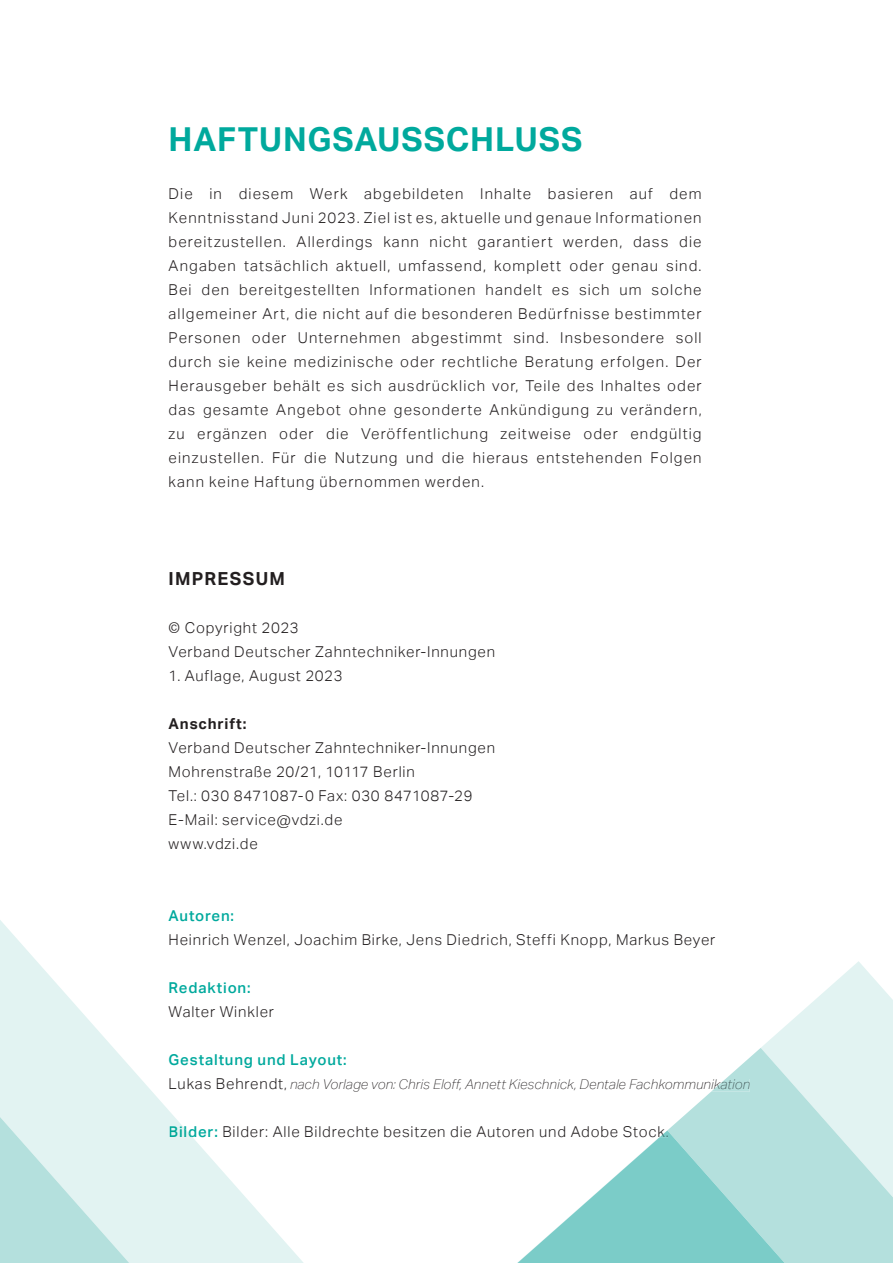
<style>
.page{position:relative;width:893px;height:1263px;background:#fff}
.page>*{position:absolute;margin:0;border:0;box-sizing:border-box;transform-origin:0 0}
.t1{font:700 33px "Aktiv Grotesk";letter-spacing:.025em;color:#00a99d}
.t2{font:700 18px "Aktiv Grotesk";letter-spacing:.07em;color:#231f20}
.t3{font:300 15px/24px "Aktiv Grotesk";letter-spacing:.055em;color:#231f20}
.t4{font:500 15px "Aktiv Grotesk";letter-spacing:.055em;color:#00a99d}
.t5{font:700 15px "Aktiv Grotesk";letter-spacing:.055em;color:#231f20}
.t6{font:italic 100 13.5px "Aktiv Grotesk";letter-spacing:.01em;color:#231f20}
.s1{font-weight:300;font-style:normal;font-size:15px}
.s2{font-weight:300;font-style:normal}
.s3{font-weight:500;color:#00a99d}
</style>
<div class="page">
<svg style="left:761px;top:961px;width:132px;height:87px;fill:#e2f3f2"></svg>
<svg style="left:0;top:920px;width:304px;height:343px"></svg>
<svg style="left:170px;top:1126px;width:22px;height:11px"></svg>
<svg style="left:668px;top:1048px;width:225px;height:215px;background:#cbe9e7"></svg>
<svg style="left:711px;top:1079px;width:39px;height:13px"></svg>
<svg style="left:0;top:1102px;width:140px;height:161px;background:#ceeae8"></svg>
<svg style="left:517px;top:1130px;width:279px;height:133px"></svg>
<h1 class="t1" style="left:169px;top:121px;width:415px">HAFTUNGSAUSSCHLUSS</h1>
<p class="t3" style="left:169px;top:182px;width:535px;text-align:justify">Die in diesem Werk abgebildeten Inhalte basieren auf dem Kenntnisstand Juni 2023. Ziel ist es, aktuelle und genaue Informationen bereitzustellen. Allerdings kann nicht garantiert werden, dass die Angaben tatsächlich aktuell, umfassend, komplett oder genau sind.<br>Bei den bereitgestellten Informationen handelt es sich um solche allgemeiner Art, die nicht auf die besonderen Bedürfnisse bestimmter Personen oder Unternehmen abgestimmt sind. Insbesondere soll durch sie keine medizinische oder rechtliche Beratung erfolgen. Der Herausgeber behält es sich ausdrücklich vor, Teile des Inhaltes oder das gesamte Angebot ohne gesonderte Ankündigung zu verändern, zu ergänzen oder die Veröffentlichung zeitweise oder endgültig einzustellen. Für die Nutzung und die hieraus entstehenden Folgen kann keine Haftung übernommen werden.</p>
<p class="t2" style="left:169px;top:568px;width:118px">IMPRESSUM</p>
<p class="t3" style="left:169px;top:616px;width:328px">© Copyright 2023<br>Verband Deutscher Zahntechniker-Innungen</p>
<p class="t3" style="left:169px;top:664px;width:175px">1. Auflage, August 2023</p>
<p class="t5" style="left:169px;top:715px;width:79px">Anschrift:</p>
<p class="t3" style="left:169px;top:736px;width:328px">Verband Deutscher Zahntechniker-Innungen<br>Mohrenstraße 20/21, 10117 Berlin<br>Tel.: 030 8471087-0 Fax: 030 8471087-29<br>E-Mail: service@vdzi.de<br>www.vdzi.de</p>
<p class="t4" style="left:169px;top:907px;width:67px">Autoren:</p>
<p class="t3" style="left:169px;top:928px;width:548px">Heinrich Wenzel, Joachim Birke, Jens Diedrich, Steffi Knopp, Markus Beyer</p>
<p class="t4" style="left:169px;top:979px;width:84px">Redaktion:</p>
<p class="t3" style="left:169px;top:1000px;width:107px">Walter Winkler</p>
<p class="t4" style="left:169px;top:1051px;width:180px">Gestaltung und Layout:</p>
<p class="t6" style="left:169px;top:1076px;width:583px"><span class="s1">Lukas Behrendt</span><span class="s2">,</span> nach Vorlage von: Chris Eloff, Annett Kieschnick, Dentale Fachkommunikation</p>
<p class="t3" style="left:169px;top:1120px;width:502px"><span class="s3">Bilder:</span> Bilder: Alle Bildrechte besitzen die Autoren und Adobe Stock.</p>
</div>
